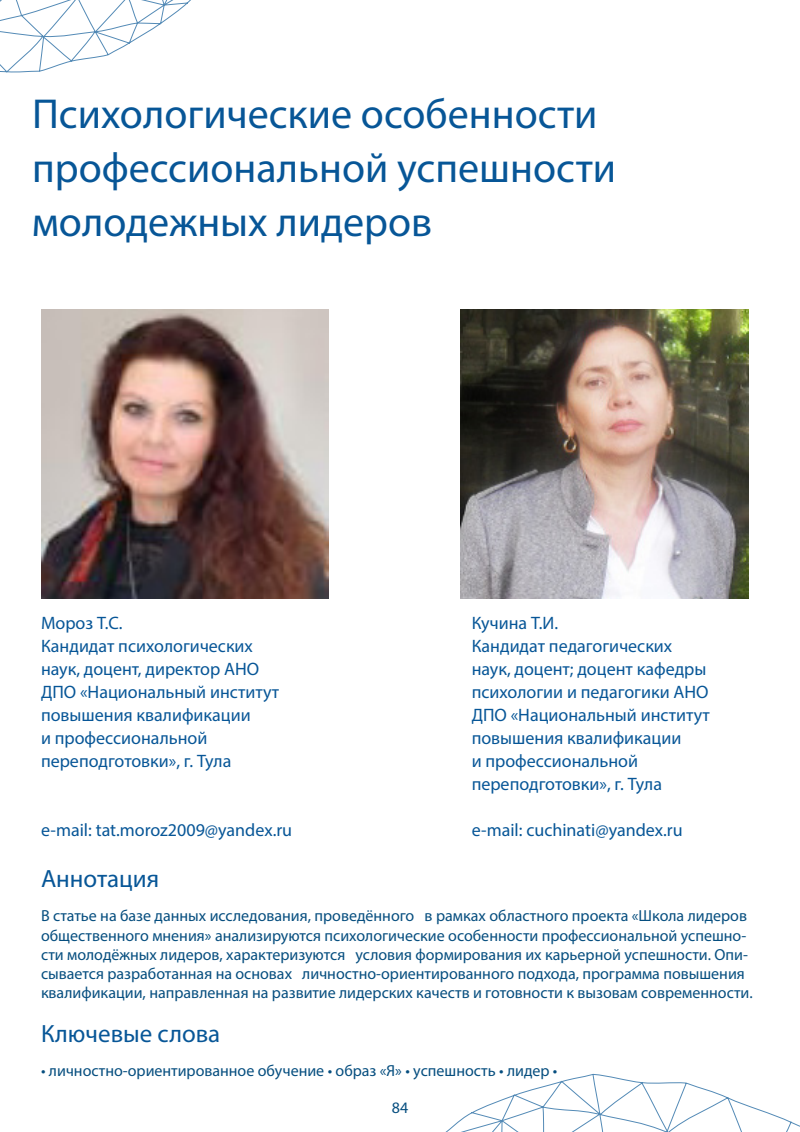
<style>
.page{position:relative;width:800px;height:1132px;background:#fff}
.page>*{position:absolute;margin:0;border:0;box-sizing:border-box;transform-origin:0 0}
.Глава_2{font:42px "Myriad Pro";color:#075697}
.Аннотация_и_ключевые{font:25px "Myriad Pro";color:#075697}
.Для_имени_и_данных{font:18px/23px "Myriad Pro";color:#075697}
.t1{font:16px/19.2px "Myriad Pro";color:#064e7f}
</style>
<div class="page">
<svg style="left:447px;top:1073px;width:353px;height:58px"></svg>
<svg style="left:0;top:0;width:191px;height:73px"></svg>
<img style="left:41px;top:309px;width:287px;height:289px">
<img style="left:461px;top:309px;width:287px;height:289px">
<p class="Глава_2" style="left:32px;top:88px;width:567px">Психологические особенности</p>
<p class="Глава_2" style="left:32px;top:142px;width:585px">профессиональной успешности</p>
<p class="Глава_2" style="left:32px;top:196px;width:402px">молодежных лидеров</p>
<p class="Для_имени_и_данных" style="left:41px;top:610px;width:83px">Мороз Т.С.</p>
<p class="Для_имени_и_данных" style="left:41px;top:633px;width:240px">Кандидат психологических наук, доцент, директор АНО<br>ДПО «Национальный институт повышения квалификации<br>и профессиональной переподготовки», г. Тула</p>
<p class="Для_имени_и_данных" style="left:41px;top:817px;width:253px">e-mail: tat.moroz2009@yandex.ru</p>
<p class="Аннотация_и_ключевые" style="left:41px;top:863px;width:120px">Аннотация</p>
<p class="Для_имени_и_данных" style="left:472px;top:610px;width:88px">Кучина Т.И.</p>
<p class="Для_имени_и_данных" style="left:472px;top:633px;width:240px">Кандидат педагогических наук, доцент; доцент кафедры психологии и педагогики АНО<br>ДПО «Национальный институт повышения квалификации<br>и профессиональной переподготовки», г. Тула</p>
<p class="Для_имени_и_данных" style="left:472px;top:817px;width:213px">e-mail: cuchinati@yandex.ru</p>
<p class="t1" style="left:41px;top:905px;width:713px">В статье на базе данных исследования, проведённого в рамках областного проекта «Школа лидеров общественного мнения» анализируются психологические особенности профессиональной успешно&shy;сти молодёжных лидеров, характеризуются условия формирования их карьерной успешности. Опи&shy;сывается разработанная на основах личностно-ориентированного подхода, программа повышения квалификации, направленная на развитие лидерских качеств и готовности к вызовам современности.</p>
<p class="Аннотация_и_ключевые" style="left:41px;top:1018px;width:181px">Ключевые слова</p>
<p class="t1" style="left:41px;top:1060px;width:518px">• личностно-ориентированное обучение • образ «Я» • успешность • лидер •</p>
<p class="t1" style="left:392px;top:1097px;width:18px">84</p>
</div>
